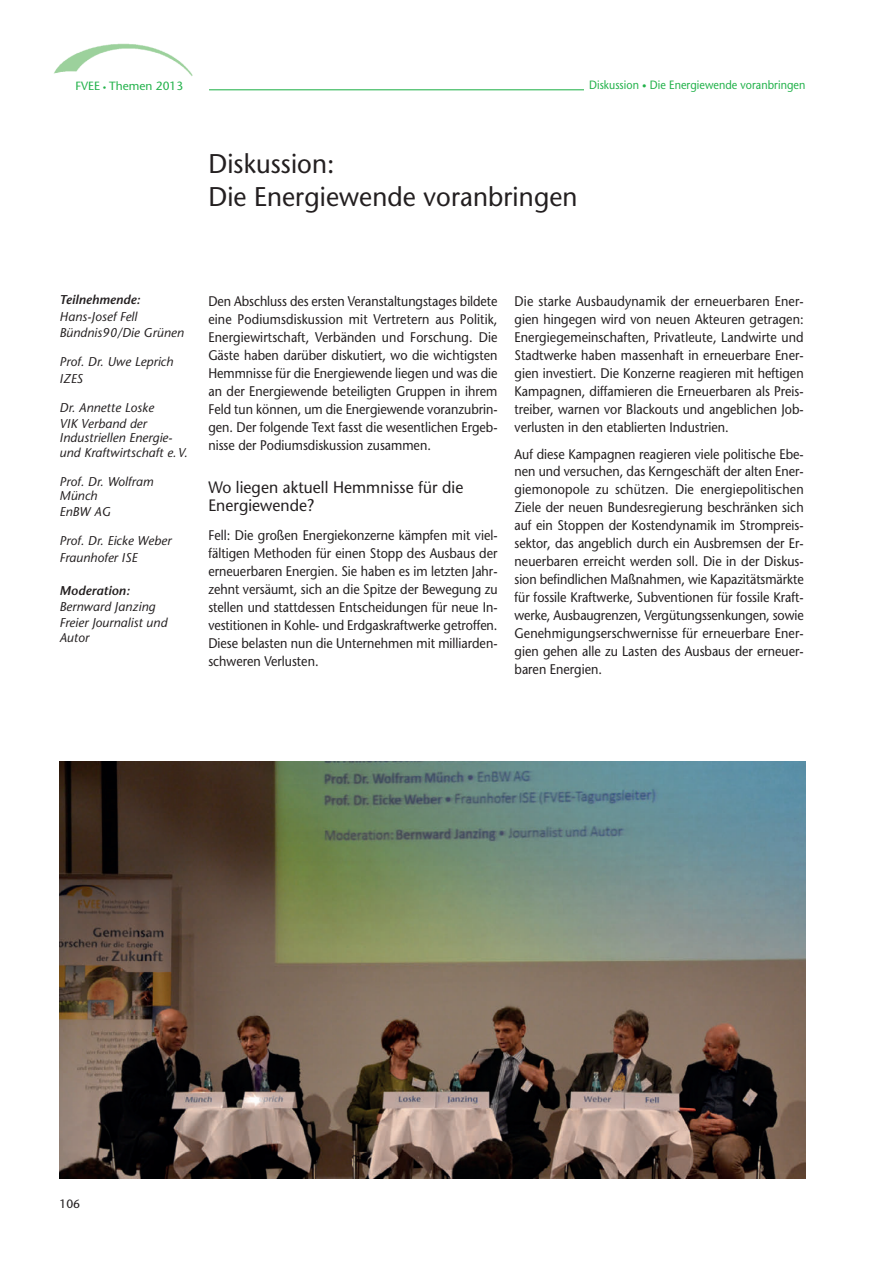
<style>
.page{position:relative;width:893px;height:1263px;background:#fff}
.page>*{position:absolute;margin:0;border:0;box-sizing:border-box;transform-origin:0 0}
.t1{font:27px/33px "Stone Sans";letter-spacing:.005em;color:#231f20;scale:.95 1}
.t2{font:16.5px/18px "Stone Sans";letter-spacing:.005em;color:#231f20;scale:.95 1}
.t3{font:13.95px/18px "Stone Sans";color:#231f20;text-align:justify;scale:.9 1}
.t4{font:italic 12.75px/16.4px "Stone Sans";letter-spacing:.005em;color:#231f20}
.t5{font:12px "Stone Sans";letter-spacing:.005em;color:#23b24b;scale:.9 1}
.t6{font:12px "Stone Sans";color:#231f20}
.t7{font:11.85px "Stone Sans";color:#23b24b}
.s1{font-weight:700;font-size:6.9px}
.s2{font-size:9px}
.s3{font-weight:600}
</style>
<div class="page">
<hr style="left:209px;top:89px;width:595px;height:1px;background:#23b24b">
<div style="left:584px;top:71px;width:226px;height:30px;background:#fff"></div>
<img style="left:54px;top:43px;width:139px;height:33px">
<img style="left:60px;top:761px;width:745px;height:417px">
<p class="t7" style="left:76px;top:82px;width:109px">FVEE <span class="s1">•</span> Themen 2013</p>
<p class="t5" style="left:589px;top:80px;width:242px">Diskussion <span class="s2">•</span> Die Energiewende voranbringen</p>
<h1 class="t1" style="left:208px;top:150px;width:390px">Diskussion:<br>Die Energiewende voranbringen</h1>
<p class="t4" style="left:60px;top:293px;width:126px"><span class="s3">Teilnehmende:<br></span>Hans-Josef Fell<br>Bündnis90/Die Grünen</p>
<p class="t4" style="left:60px;top:355px;width:115px">Prof. Dr. Uwe Leprich<br>IZES</p>
<p class="t4" style="left:60px;top:400px;width:96px">Dr. Annette Loske<br>VIK Verband der</p>
<p class="t4" style="left:60px;top:432px;width:130px;line-height:14.2px">Industriellen Energie&shy;und Kraftwirtschaft e.V.</p>
<p class="t4" style="left:60px;top:475px;width:95px;line-height:14.2px">Prof. Dr. Wolfram<br>Münch</p>
<p class="t4" style="left:60px;top:505px;width:53px">EnBW AG</p>
<p class="t4" style="left:60px;top:534px;width:113px">Prof. Dr. Eicke Weber<br>Fraunhofer ISE</p>
<p class="t4" style="left:60px;top:583px;width:109px"><span class="s3">Moderation:<br></span>Bernward Janzing<br>Freier Journalist und</p>
<p class="t4" style="left:60px;top:630px;width:31px">Autor</p>
<p class="t3" style="left:208px;top:293px;width:323px">Den Abschluss des ersten Veranstaltungstages bildete eine Podiumsdiskussion mit Vertretern aus Politik, Energiewirtschaft, Verbänden und Forschung. Die Gäste haben darüber diskutiert, wo die wichtigsten Hemmnisse für die Energiewende liegen und was die an der Energiewende beteiligten Gruppen in ihrem Feld tun können, um die Energiewende voranzubrin&shy;gen. Der folgende Text fasst die wesentlichen Ergeb&shy;nisse der Podiumsdiskussion zusammen.</p>
<h2 class="t2" style="left:208px;top:480px;width:270px">Wo liegen aktuell Hemmnisse für die<br>Energiewende?</h2>
<p class="t3" style="left:208px;top:527px;width:323px">Fell: Die großen Energiekonzerne kämpfen mit viel&shy;fältigen Methoden für einen Stopp des Ausbaus der erneuerbaren Energien. Sie haben es im letzten Jahr&shy;zehnt versäumt, sich an die Spitze der Bewegung zu stellen und stattdessen Entscheidungen für neue In&shy;vestitionen in Kohle- und Erdgaskraftwerke getroffen.<br>Diese belasten nun die Unternehmen mit milliarden&shy;schweren Verlusten.</p>
<p class="t3" style="left:514px;top:293px;width:323px">Die starke Ausbaudynamik der erneuerbaren Ener&shy;gien hingegen wird von neuen Akteuren getragen:<br>Energiegemeinschaften, Privatleute, Landwirte und Stadtwerke haben massenhaft in erneuerbare Ener&shy;gien investiert. Die Konzerne reagieren mit heftigen Kampagnen, diffamieren die Erneuerbaren als Preis&shy;treiber, warnen vor Blackouts und angeblichen Job&shy;verlusten in den etablierten Industrien.</p>
<p class="t3" style="left:514px;top:446px;width:323px">Auf diese Kampagnen reagieren viele politische Ebe&shy;nen und versuchen, das Kerngeschäft der alten Ener&shy;giemonopole zu schützen. Die energiepolitischen Ziele der neuen Bundesregierung beschränken sich auf ein Stoppen der Kostendynamik im Strompreis&shy;sektor, das angeblich durch ein Ausbremsen der Er&shy;neuerbaren erreicht werden soll. Die in der Diskus&shy;sion befindlichen Maßnahmen, wie Kapazitätsmärkte für fossile Kraftwerke, Subventionen für fossile Kraft&shy;werke, Ausbaugrenzen, Vergütungssenkungen, sowie Genehmigungserschwernisse für erneuerbare Ener&shy;gien gehen alle zu Lasten des Ausbaus der erneuer&shy;baren Energien.</p>
<p class="t6" style="left:60px;top:1199px;width:22px">106</p>
</div>
